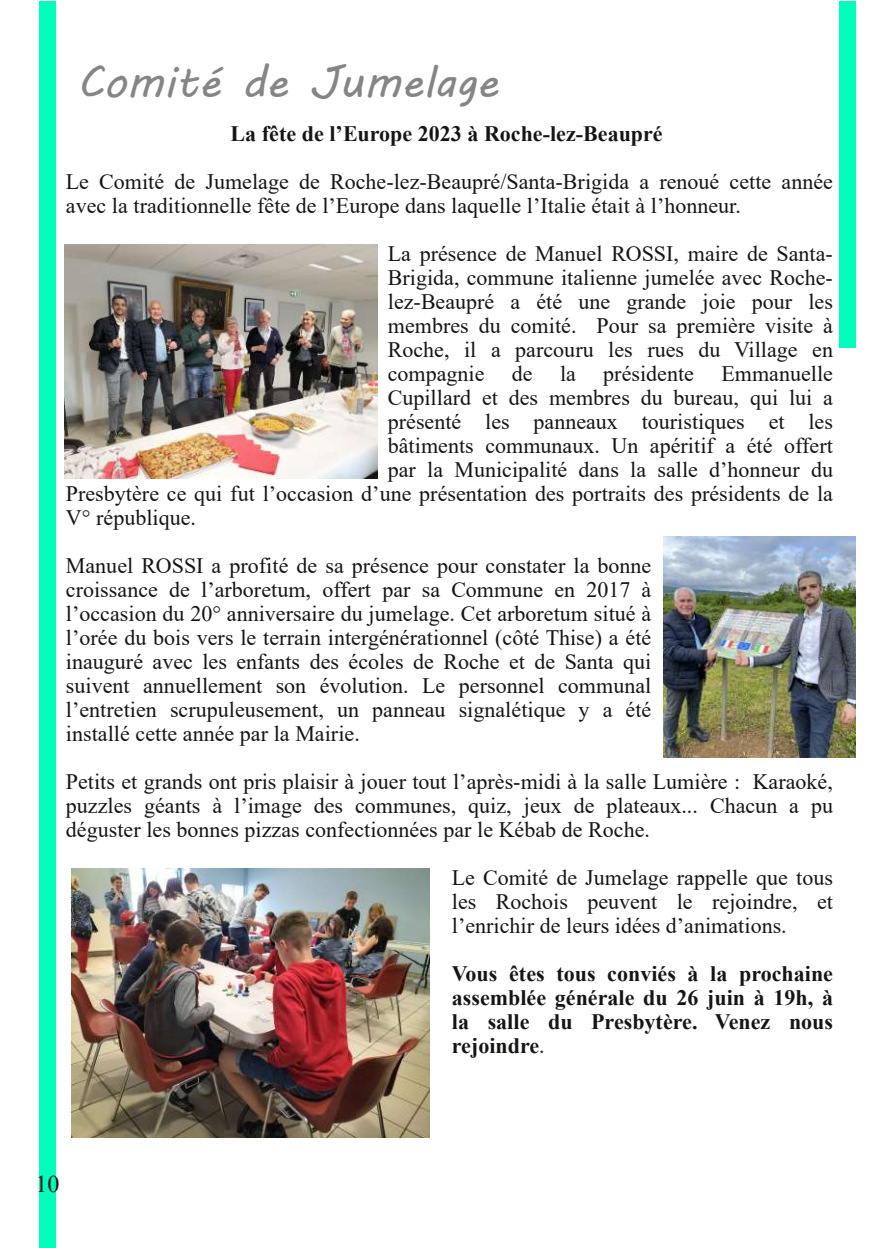
<style>
.page{position:relative;width:896px;height:1248px;background:#fff}
.page>*{position:absolute;margin:0;border:0;box-sizing:border-box;transform-origin:0 0}
.t1{font:44px "MV Boli";color:#858585}
.t2{font:24px "Times New Roman";color:#171513}
.t3{font:22px/24px "Times New Roman";color:#171513;text-align:justify}
.t4{font:700 22px/24px "Times New Roman";color:#171513;text-align:justify}
.s1{font-weight:400}
</style>
<div class="page">
<div style="left:39px;top:1px;width:16px;height:1246px;background:#0fb"></div>
<div style="left:839px;top:1px;width:16px;height:347px;background:#0fb"></div>
<img style="left:71px;top:868px;width:358px;height:269px">
<img style="left:65px;top:244px;width:312px;height:235px">
<img style="left:663px;top:536px;width:192px;height:221px">
<h1 class="t1" style="left:77px;top:46px;width:422px">Comité de Jumelage</h1>
<p class="t4" style="left:231px;top:121px;width:433px">La fête de l’Europe 2023 à Roche-lez-Beaupré</p>
<p class="t3" style="left:66px;top:169px;width:768px">Le Comité de Jumelage de Roche-lez-Beaupré/Santa-Brigida a renoué cette année avec la traditionnelle fête de l’Europe dans laquelle l’Italie était à l’honneur.</p>
<p class="t3" style="left:388px;top:241px;width:447px">La présence de Manuel ROSSI, maire de Santa-</p>
<p class="t3" style="left:388px;top:265px;width:447px">Brigida, commune italienne jumelée avec Roche-</p>
<p class="t3" style="left:388px;top:289px;width:447px">lez-Beaupré a été une grande joie pour les</p>
<p class="t3" style="left:388px;top:313px;width:447px">membres du comité. Pour sa première visite à</p>
<p class="t3" style="left:388px;top:337px;width:447px">Roche, il a parcouru les rues du Village en</p>
<p class="t3" style="left:388px;top:361px;width:447px">compagnie de la présidente Emmanuelle</p>
<p class="t3" style="left:388px;top:385px;width:447px">Cupillard et des membres du bureau, qui lui a</p>
<p class="t3" style="left:388px;top:409px;width:447px">présenté les panneaux touristiques et les</p>
<p class="t3" style="left:388px;top:433px;width:446px">bâtiments communaux. Un apéritif a été offert</p>
<p class="t3" style="left:388px;top:457px;width:447px">par la Municipalité dans la salle d’honneur du</p>
<p class="t3" style="left:66px;top:481px;width:768px">Presbytère ce qui fut l’occasion d’une présentation des portraits des présidents de la</p>
<p class="t3" style="left:66px;top:505px;width:132px">V° république.</p>
<p class="t3" style="left:66px;top:553px;width:587px">Manuel ROSSI a profité de sa présence pour constater la bonne croissance de l’arboretum, offert par sa Commune en 2017 à l’occasion du 20° anniversaire du jumelage. Cet arboretum situé à l’orée du bois vers le terrain intergénérationnel (côté Thise) a été inauguré avec les enfants des écoles de Roche et de Santa qui suivent annuellement son évolution. Le personnel communal l’entretien scrupuleusement, un panneau signalétique y a été installé cette année par la Mairie.</p>
<p class="t3" style="left:66px;top:769px;width:768px">Petits et grands ont pris plaisir à jouer tout l’après-midi à la salle Lumière : Karaoké, puzzles géants à l’image des communes, quiz, jeux de plateaux... Chacun a pu déguster les bonnes pizzas confectionnées par le Kébab de Roche.</p>
<p class="t3" style="left:452px;top:865px;width:383px">Le Comité de Jumelage rappelle que tous les Rochois peuvent le rejoindre, et l’enrichir de leurs idées d’animations.</p>
<p class="t4" style="left:452px;top:961px;width:383px">Vous êtes tous conviés à la prochaine assemblée générale du 26 juin à 19h, à la salle du Presbytère. Venez nous rejoindre<span class="s1">.</span></p>
<p class="t2" style="left:35px;top:1169px;width:25px">10</p>
</div>
